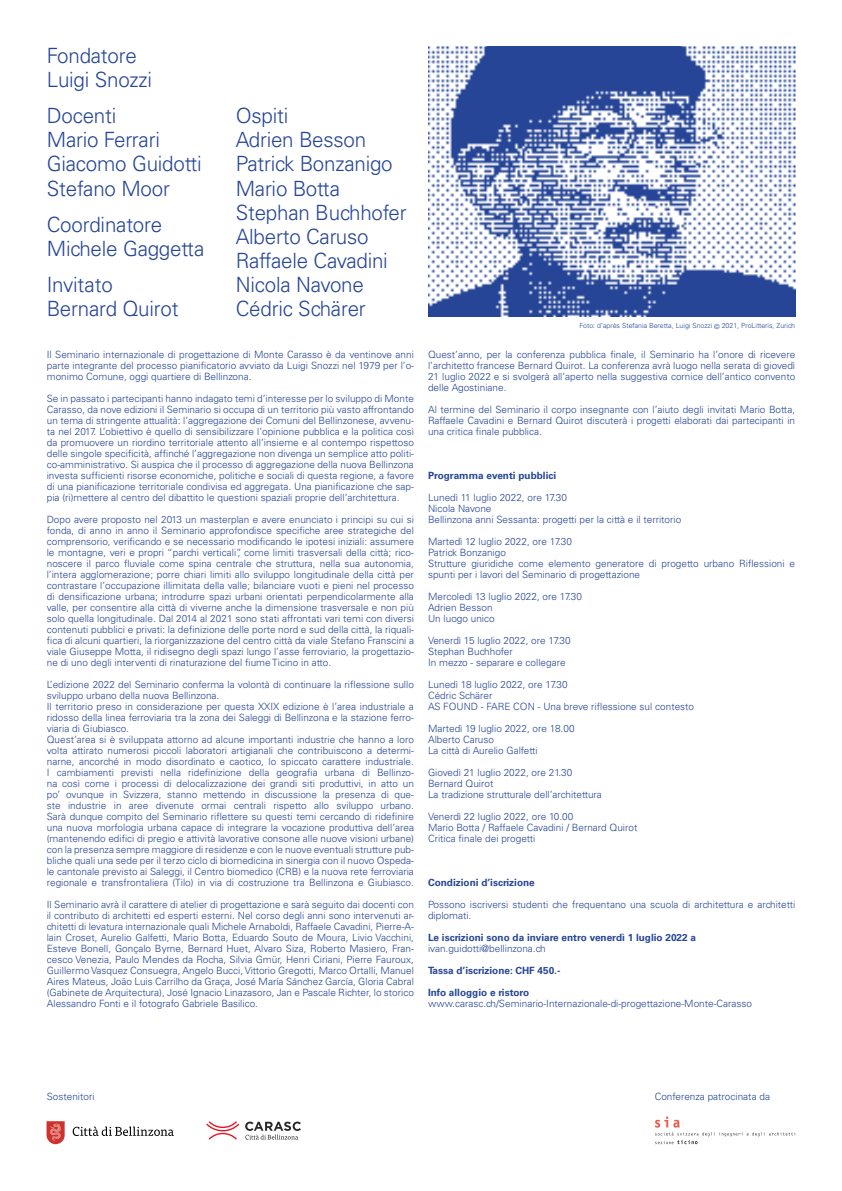
<style>
.page{position:relative;width:842px;height:1191px;background:#fff}
.page>*{position:absolute;margin:0;border:0;box-sizing:border-box;transform-origin:0 0}
.t1{font:300 21px/24px "Univers LT";letter-spacing:-.01em;color:#264597}
.t2{font:300 10px/11px "Univers LT";color:#264597}
.t3{font:700 10px "Univers LT";color:#264597}
.t4{font:300 7px "Univers LT";color:#264597}
</style>
<div class="page">
<svg style="left:655px;top:1116px;width:140px;height:28px"></svg>
<svg style="left:206px;top:1121px;width:33px;height:18px"></svg>
<svg style="left:245px;top:1121px;width:56px;height:18px"></svg>
<svg style="left:73px;top:1126px;width:101px;height:10px"></svg>
<svg style="left:47px;top:1121px;width:18px;height:23px"></svg>
<img style="left:428px;top:47px;width:367px;height:270px">
<h1 class="t1" style="left:47px;top:44px;width:107px">Fondatore<br>Luigi Snozzi</h1>
<h1 class="t1" style="left:47px;top:104px;width:156px">Docenti<br>Mario Ferrari<br>Giacomo Guidotti<br>Stefano Moor</h1>
<h1 class="t1" style="left:47px;top:212px;width:159px">Coordinatore<br>Michele Gaggetta</h1>
<h1 class="t1" style="left:47px;top:272px;width:133px">Invitato<br>Bernard Quirot</h1>
<h1 class="t1" style="left:236px;top:104px;width:173px">Ospiti<br>Adrien Besson<br>Patrick Bonzanigo<br>Mario Botta<br>Stephan Buchhofer<br>Alberto Caruso<br>Raffaele Cavadini<br>Nicola Navone<br>Cédric Schärer</h1>
<p class="t2" style="left:47px;top:349px;width:369px;text-align:justify">Il Seminario internazionale di progettazione di Monte Carasso è da ventinove anni parte integrante del processo pianificatorio avviato da Luigi Snozzi nel 1979 per l’o&shy;monimo Comune, oggi quartiere di Bellinzona.</p>
<p class="t2" style="left:47px;top:393px;width:369px;text-align:justify">Se in passato i partecipanti hanno indagato temi d’interesse per lo sviluppo di Monte Carasso, da nove edizioni il Seminario si occupa di un territorio più vasto affrontando un tema di stringente attualità: l’aggregazione dei Comuni del Bellinzonese, avvenu&shy;ta nel 2017. L’obiettivo è quello di sensibilizzare l’opinione pubblica e la politica così da promuovere un riordino territoriale attento all’insieme e al contempo rispettoso delle singole specificità, affinché l’aggregazione non divenga un semplice atto politi&shy;co-amministrativo. Si auspica che il processo di aggregazione della nuova Bellinzona investa sufficienti risorse economiche, politiche e sociali di questa regione, a favore di una pianificazione territoriale condivisa ed aggregata. Una pianificazione che sap&shy;pia (ri)mettere al centro del dibattito le questioni spaziali proprie dell’architettura.</p>
<p class="t2" style="left:47px;top:514px;width:369px;text-align:justify">Dopo avere proposto nel 2013 un masterplan e avere enunciato i principi su cui si fonda, di anno in anno il Seminario approfondisce specifiche aree strategiche del comprensorio, verificando e se necessario modificando le ipotesi iniziali: assumere le montagne, veri e propri “parchi verticali”, come limiti trasversali della città; rico&shy;noscere il parco fluviale come spina centrale che struttura, nella sua autonomia, l’intera agglomerazione; porre chiari limiti allo sviluppo longitudinale della città per contrastare l’occupazione illimitata della valle; bilanciare vuoti e pieni nel processo di densificazione urbana; introdurre spazi urbani orientati perpendicolarmente alla valle, per consentire alla città di viverne anche la dimensione trasversale e non più solo quella longitudinale. Dal 2014 al 2021 sono stati affrontati vari temi con diversi contenuti pubblici e privati: la definizione delle porte nord e sud della città, la riquali&shy;fica di alcuni quartieri, la riorganizzazione del centro città da viale Stefano Franscini a viale Giuseppe Motta, il ridisegno degli spazi lungo l’asse ferroviario, la progettazio&shy;ne di uno degli interventi di rinaturazione del fiume Ticino in atto.</p>
<p class="t2" style="left:47px;top:679px;width:369px">L’edizione 2022 del Seminario conferma la volontà di continuare la riflessione sullo sviluppo urbano della nuova Bellinzona.<br>Il territorio preso in considerazione per questa XXIX edizione è l’area industriale a ridosso della linea ferroviaria tra la zona dei Saleggi di Bellinzona e la stazione ferro&shy;viaria di Giubiasco.<br>Quest’area si è sviluppata attorno ad alcune importanti industrie che hanno a loro volta attirato numerosi piccoli laboratori artigianali che contribuiscono a determi&shy;narne, ancorché in modo disordinato e caotico, lo spiccato carattere industriale.<br>I cambiamenti previsti nella ridefinizione della geografia urbana di Bellinzo&shy;na così come i processi di delocalizzazione dei grandi siti produttivi, in atto un po’ ovunque in Svizzera, stanno mettendo in discussione la presenza di que&shy;ste industrie in aree divenute ormai centrali rispetto allo sviluppo urbano.<br>Sarà dunque compito del Seminario riflettere su questi temi cercando di ridefinire una nuova morfologia urbana capace di integrare la vocazione produttiva dell’area (mantenendo edifici di pregio e attività lavorative consone alle nuove visioni urbane) con la presenza sempre maggiore di residenze e con le nuove eventuali strutture pub&shy;bliche quali una sede per il terzo ciclo di biomedicina in sinergia con il nuovo Ospeda&shy;le cantonale previsto ai Saleggi, il Centro biomedico (CRB) e la nuova rete ferroviaria regionale e transfrontaliera (Tilo) in via di costruzione tra Bellinzona e Giubiasco.</p>
<p class="t2" style="left:47px;top:899px;width:369px;text-align:justify">Il Seminario avrà il carattere di atelier di progettazione e sarà seguito dai docenti con il contributo di architetti ed esperti esterni. Nel corso degli anni sono intervenuti ar&shy;chitetti di levatura internazionale quali Michele Arnaboldi, Raffaele Cavadini, Pierre-A&shy;lain Croset, Aurelio Galfetti, Mario Botta, Eduardo Souto de Moura, Livio Vacchini, Esteve Bonell, Gonçalo Byrne, Bernard Huet, Alvaro Siza, Roberto Masiero, Fran&shy;cesco Venezia, Paulo Mendes da Rocha, Silvia Gmür, Henri Ciriani, Pierre Fauroux, Guillermo Vasquez Consuegra, Angelo Bucci, Vittorio Gregotti, Marco Ortalli, Manuel Aires Mateus, João Luis Carrilho da Graça, José María Sánchez García, Gloria Cabral (Gabinete de Arquitectura), José Ignacio Linazasoro, Jan e Pascale Richter, lo storico Alessandro Fonti e il fotografo Gabriele Basilico.</p>
<p class="t4" style="left:580px;top:321px;width:217px">Foto: d’après Stefania Beretta, Luigi Snozzi © 2021, ProLitteris, Zurich</p>
<p class="t2" style="left:428px;top:349px;width:369px;text-align:justify">Quest’anno, per la conferenza pubblica finale, il Seminario ha l’onore di ricevere l’architetto francese Bernard Quirot. La conferenza avrà luogo nella serata di giovedì 21 luglio 2022 e si svolgerà all’aperto nella suggestiva cornice dell’antico convento delle Agostiniane.</p>
<p class="t2" style="left:428px;top:404px;width:369px;text-align:justify">Al termine del Seminario il corpo insegnante con l’aiuto degli invitati Mario Botta, Raffaele Cavadini e Bernard Quirot discuterà i progetti elaborati dai partecipanti in una critica finale pubblica.</p>
<p class="t3" style="left:428px;top:469px;width:130px">Programma eventi pubblici</p>
<p class="t2" style="left:428px;top:492px;width:255px">Lunedì 11 luglio 2022, ore 17.30<br>Nicola Navone<br>Bellinzona anni Sessanta: progetti per la città e il territorio</p>
<p class="t2" style="left:428px;top:536px;width:369px">Martedì 12 luglio 2022, ore 17.30<br>Patrick Bonzanigo<br>Strutture giuridiche come elemento generatore di progetto urbano Riflessioni e spunti per i lavori del Seminario di progettazione</p>
<p class="t2" style="left:428px;top:591px;width:156px">Mercoledì 13 luglio 2022, ore 17.30<br>Adrien Besson<br>Un luogo unico</p>
<p class="t2" style="left:428px;top:635px;width:144px">Venerdì 15 luglio 2022, ore 17.30<br>Stephan Buchhofer<br>In mezzo - separare e collegare</p>
<p class="t2" style="left:428px;top:679px;width:268px">Lunedì 18 luglio 2022, ore 17.30<br>Cédric Schärer<br>AS FOUND - FARE CON - Una breve riflessione sul contesto</p>
<p class="t2" style="left:428px;top:723px;width:148px">Martedì 19 luglio 2022, ore 18.00<br>Alberto Caruso<br>La città di Aurelio Galfetti</p>
<p class="t2" style="left:428px;top:767px;width:175px">Giovedì 21 luglio 2022, ore 21.30<br>Bernard Quirot<br>La tradizione strutturale dell’architettura</p>
<p class="t2" style="left:428px;top:811px;width:211px">Venerdì 22 luglio 2022, ore 10.00<br>Mario Botta / Raffaele Cavadini / Bernard Quirot<br>Critica finale dei progetti</p>
<p class="t3" style="left:428px;top:876px;width:108px">Condizioni d’iscrizione</p>
<p class="t2" style="left:428px;top:899px;width:369px">Possono iscriversi studenti che frequentano una scuola di architettura e architetti diplomati.</p>
<p class="t3" style="left:428px;top:931px;width:270px">Le iscrizioni sono da inviare entro venerdì 1 luglio 2022 a</p>
<p class="t2" style="left:428px;top:943px;width:119px">ivan.guidotti@bellinzona.ch</p>
<p class="t3" style="left:428px;top:964px;width:134px">Tassa d’iscrizione: CHF 450.-</p>
<p class="t3" style="left:428px;top:986px;width:103px">Info alloggio e ristoro</p>
<p class="t2" style="left:428px;top:998px;width:326px">www.carasc.ch/Seminario-Internazionale-di-progettazione-Monte-Carasso</p>
<p class="t2" style="left:47px;top:1091px;width:49px">Sostenitori</p>
<p class="t2" style="left:655px;top:1091px;width:117px">Conferenza patrocinata da</p>
</div>
